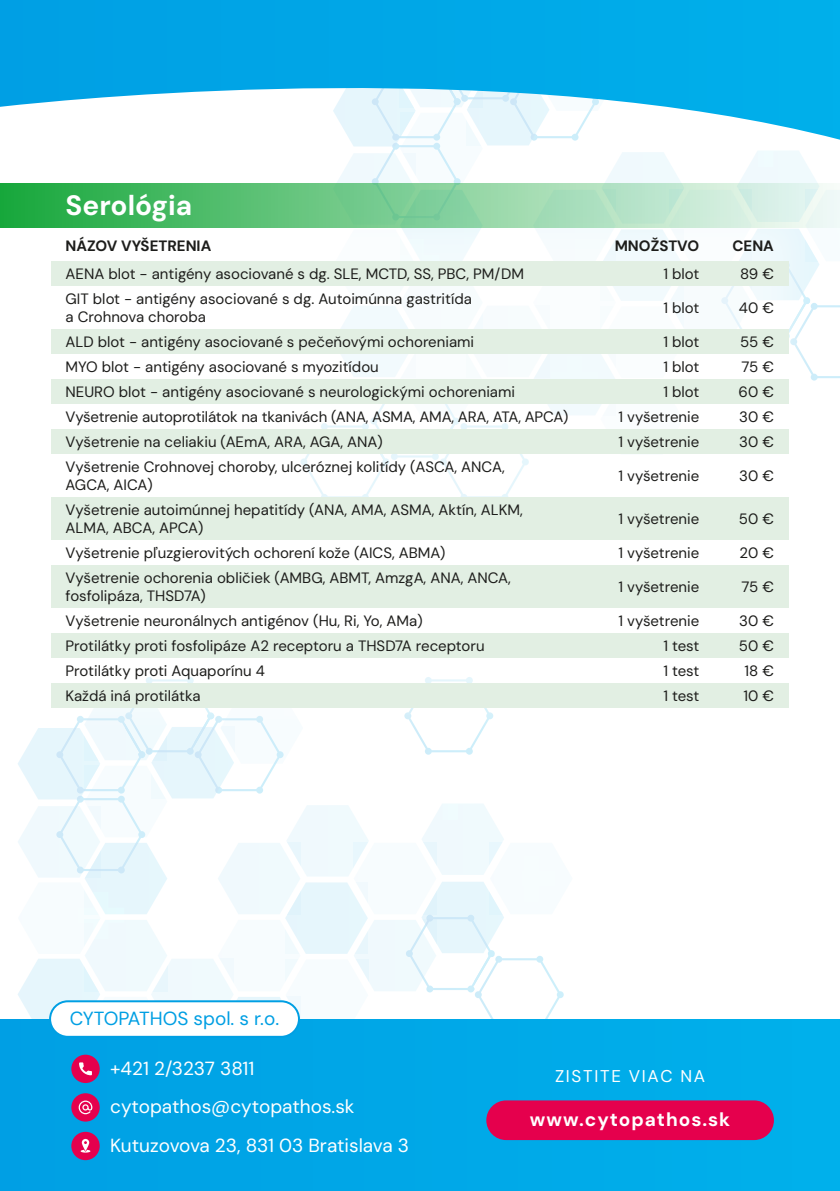
<style>
.page{position:relative;width:840px;height:1191px;background:#fff}
.page>*{position:absolute;margin:0;border:0;box-sizing:border-box;transform-origin:0 0}
.t1{font:700 28px "DM Sans";color:#fff}
.t2{font:19px/38.6px "DM Sans";color:#fff}
.t3{font:19px "DM Sans";color:#009fe3}
.t4{font:700 19px "DM Sans";letter-spacing:.05em;color:#fff}
.t5{font:17px "DM Sans";letter-spacing:.1em;color:#fff}
.t6{font:15px/18px "DM Sans";color:#1d1d1b}
.t7{font:700 15px "DM Sans";color:#1d1d1b}
</style>
<div class="page">
<svg style="left:350px;top:140px;width:451px;height:15px"></svg>
<img style="left:0;top:155px;width:839px;height:553px">
<div style="left:0;top:183px;width:839px;height:44px;background:linear-gradient(to right,#18a83b,#eef8f7)"></div>
<div style="left:51px;top:261px;width:737px;height:25px;background:#e2efe3"></div>
<div style="left:51px;top:329px;width:737px;height:25px;background:#e2efe3"></div>
<div style="left:51px;top:379px;width:737px;height:25px;background:#e2efe3"></div>
<div style="left:51px;top:429px;width:737px;height:25px;background:#e2efe3"></div>
<div style="left:51px;top:633px;width:737px;height:25px;background:#e2efe3"></div>
<div style="left:51px;top:683px;width:737px;height:25px;background:#e2efe3"></div>
<div style="left:51px;top:497px;width:737px;height:43px;background:#e2efe3"></div>
<div style="left:51px;top:565px;width:737px;height:43px;background:#e2efe3"></div>
<svg style="left:0;top:0;width:839px;height:140px"></svg>
<div style="left:0;top:1019px;width:839px;height:172px;background:#00aae8"></div>
<div style="left:71px;top:1131px;width:29px;height:29px;background:#e5004d;border-radius:50%"></div>
<svg style="left:0;top:677px;width:773px;height:476px"></svg>
<h1 class="t1" style="left:66px;top:188px;width:128px">Serológia</h1>
<p class="t7" style="left:66px;top:236px;width:147px">NÁZOV VYŠETRENIA</p>
<p class="t7" style="left:614px;top:236px;width:86px">MNOŽSTVO</p>
<p class="t7" style="left:732px;top:236px;width:43px">CENA</p>
<p class="t6" style="left:66px;top:265px;width:460px">AENA blot - antigény asociované s dg. SLE, MCTD, SS, PBC, PM/DM</p>
<p class="t6" style="left:663px;top:265px;width:37px">1 blot</p>
<p class="t6" style="left:739px;top:265px;width:35px">89 €</p>
<p class="t6" style="left:66px;top:289px;width:407px">GIT blot - antigény asociované s dg. Autoimúnna gastritída a Crohnova choroba</p>
<p class="t6" style="left:663px;top:298px;width:37px">1 blot</p>
<p class="t6" style="left:738px;top:298px;width:36px">40 €</p>
<p class="t6" style="left:66px;top:332px;width:410px">ALD blot - antigény asociované s pečeňovými ochoreniami</p>
<p class="t6" style="left:663px;top:332px;width:37px">1 blot</p>
<p class="t6" style="left:739px;top:332px;width:35px">55 €</p>
<p class="t6" style="left:66px;top:357px;width:314px">MYO blot - antigény asociované s myozitídou</p>
<p class="t6" style="left:663px;top:357px;width:37px">1 blot</p>
<p class="t6" style="left:741px;top:357px;width:34px">75 €</p>
<p class="t6" style="left:66px;top:382px;width:451px">NEURO blot - antigény asociované s neurologickými ochoreniami</p>
<p class="t6" style="left:663px;top:382px;width:37px">1 blot</p>
<p class="t6" style="left:738px;top:382px;width:37px">60 €</p>
<p class="t6" style="left:66px;top:407px;width:504px">Vyšetrenie autoprotilátok na tkanivách (ANA, ASMA, AMA, ARA, ATA, APCA)</p>
<p class="t6" style="left:618px;top:407px;width:82px">1 vyšetrenie</p>
<p class="t6" style="left:738px;top:407px;width:36px">30 €</p>
<p class="t6" style="left:66px;top:432px;width:318px">Vyšetrenie na celiakiu (AEmA, ARA, AGA, ANA)</p>
<p class="t6" style="left:618px;top:432px;width:82px">1 vyšetrenie</p>
<p class="t6" style="left:738px;top:432px;width:36px">30 €</p>
<p class="t6" style="left:66px;top:457px;width:440px">Vyšetrenie Crohnovej choroby, ulceróznej kolitídy (ASCA, ANCA,<br>AGCA, AICA)</p>
<p class="t6" style="left:618px;top:466px;width:82px">1 vyšetrenie</p>
<p class="t6" style="left:738px;top:466px;width:36px">30 €</p>
<p class="t6" style="left:66px;top:500px;width:458px">Vyšetrenie autoimúnnej hepatitídy (ANA, AMA, ASMA, Aktín, ALKM,<br>ALMA, ABCA, APCA)</p>
<p class="t6" style="left:618px;top:509px;width:82px">1 vyšetrenie</p>
<p class="t6" style="left:738px;top:509px;width:36px">50 €</p>
<p class="t6" style="left:66px;top:568px;width:446px">Vyšetrenie ochorenia obličiek (AMBG, ABMT, AmzgA, ANA, ANCA, fosfolipáza, THSD7A)</p>
<p class="t6" style="left:618px;top:577px;width:82px">1 vyšetrenie</p>
<p class="t6" style="left:741px;top:577px;width:34px">75 €</p>
<p class="t6" style="left:66px;top:543px;width:381px">Vyšetrenie pľuzgierovitých ochorení kože (AICS, ABMA)</p>
<p class="t6" style="left:618px;top:543px;width:82px">1 vyšetrenie</p>
<p class="t6" style="left:739px;top:543px;width:36px">20 €</p>
<p class="t6" style="left:66px;top:611px;width:358px">Vyšetrenie neuronálnych antigénov (Hu, Ri, Yo, AMa)</p>
<p class="t6" style="left:618px;top:611px;width:82px">1 vyšetrenie</p>
<p class="t6" style="left:738px;top:611px;width:36px">30 €</p>
<p class="t6" style="left:66px;top:636px;width:420px">Protilátky proti fosfolipáze A2 receptoru a THSD7A receptoru</p>
<p class="t6" style="left:663px;top:636px;width:37px">1 test</p>
<p class="t6" style="left:738px;top:636px;width:36px">50 €</p>
<p class="t6" style="left:66px;top:661px;width:201px">Protilátky proti Aquaporínu 4</p>
<p class="t6" style="left:663px;top:661px;width:37px">1 test</p>
<p class="t6" style="left:744px;top:661px;width:31px">18 €</p>
<p class="t6" style="left:66px;top:686px;width:136px">Každá iná protilátka</p>
<p class="t6" style="left:663px;top:686px;width:37px">1 test</p>
<p class="t6" style="left:743px;top:686px;width:32px">10 €</p>
<p class="t3" style="left:70px;top:1007px;width:211px">CYTOPATHOS spol. s r.o.</p>
<p class="t2" style="left:110px;top:1048px;width:300px">+421 2/3237 3811 cytopathos@cytopathos.sk<br>Kutuzovova 23, 831 03 Bratislava 3</p>
<p class="t5" style="left:554px;top:1065px;width:152px">ZISTITE VIAC NA</p>
<p class="t4" style="left:529px;top:1107px;width:202px">www.cytopathos.sk</p>
</div>
